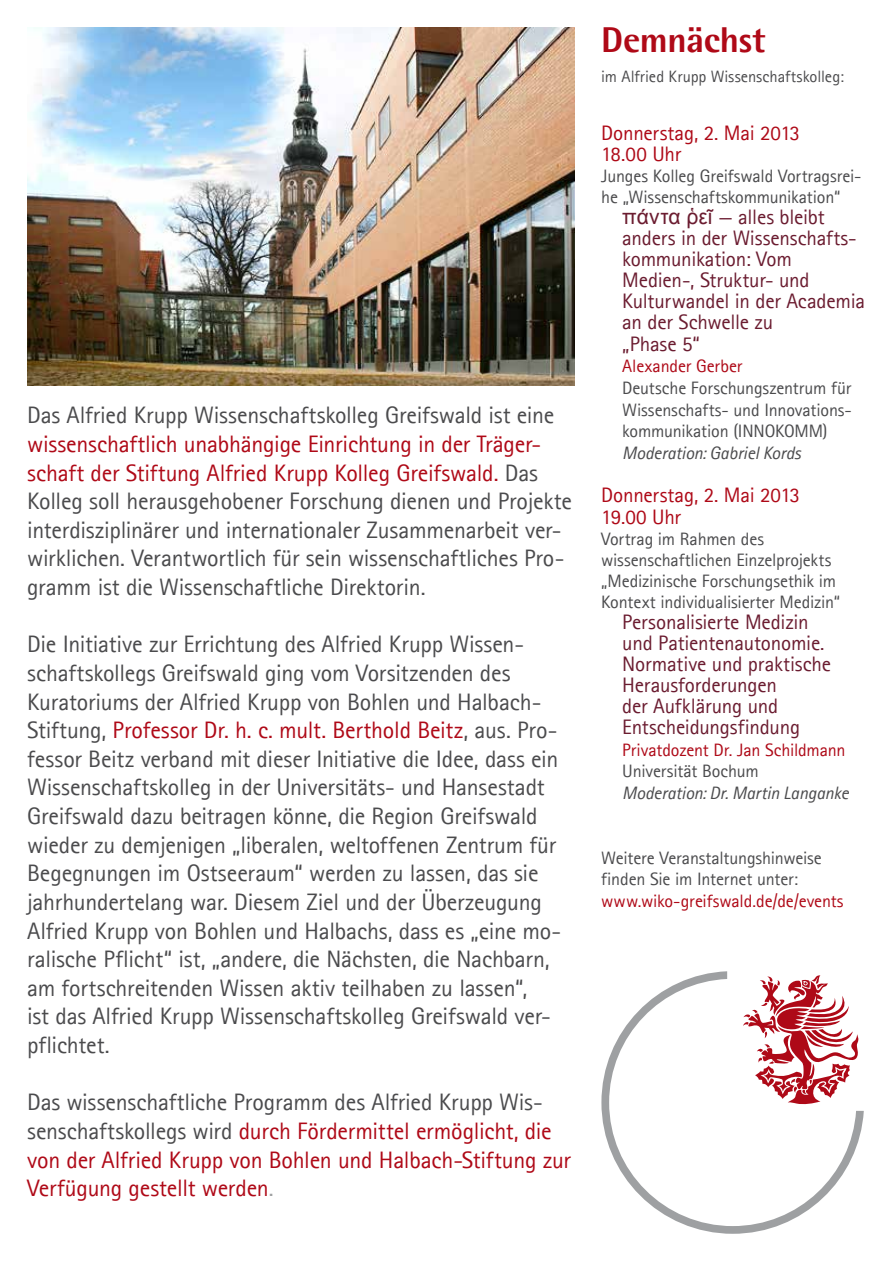
<style>
.page{position:relative;width:893px;height:1263px;background:#fff}
.page>*{position:absolute;margin:0;border:0;box-sizing:border-box;transform-origin:0 0}
.t1{font:800 36px "Agfa Rotis Semisans";letter-spacing:-.01em;color:#af0917}
.t2{font:23.85px/28.7px "Agfa Rotis Sans Serif";letter-spacing:-.01em;color:#4b4b4d}
.t3{font:23.85px/28.7px "Agfa Rotis Sans Serif";letter-spacing:-.01em;color:#af0917}
.t4{font:21px/21.1px "Agfa Rotis Sans Serif";letter-spacing:-.01em;color:#6b1c30}
.t5{font:21px/21.6px "Agfa Rotis Sans Serif";letter-spacing:-.01em;color:#ae0917}
.t6{font:18px/21px "Agfa Rotis Sans Serif";letter-spacing:-.01em;color:#4b4b4d}
.t7{font:italic 18px "Agfa Rotis Sans Serif";letter-spacing:-.01em;color:#4b4b4d}
.t8{font:18px "Agfa Rotis Sans Serif";letter-spacing:-.01em;color:#ae0917}
.t9{font:18px "Agfa Rotis Sans Serif";letter-spacing:-.01em;color:#af0917}
.t10{font:16.5px "Agfa Rotis Sans Serif";letter-spacing:-.005em;color:#4b4b4d}
.s1{color:#af0917}
.s2{color:#4b4b4d}
.s3{color:#9ea0a1}
.s4{font-family:"Arial"}
</style>
<div class="page">
<img style="left:27px;top:27px;width:547px;height:358px">
<svg style="left:601px;top:971px;width:263px;height:263px"></svg>
<p class="t2" style="left:27px;top:401px;width:529px">Das Alfried Krupp Wissenschaftskolleg Greifswald ist eine</p>
<p class="t2" style="left:27px;top:429px;width:546px"><span class="s1">wissenschaftlich unabhängige Einrichtung in der Träger&shy;schaft der Stiftung Alfried Krupp Kolleg Greifswald.</span> Das Kolleg soll herausgehobener Forschung dienen und Projekte interdisziplinärer und internationaler Zusammenarbeit ver&shy;wirklichen. Verantwortlich für sein wissenschaftliches Pro&shy;gramm ist die Wissenschaftliche Direktorin.</p>
<p class="t2" style="left:27px;top:630px;width:536px">Die Initiative zur Errichtung des Alfried Krupp Wissen&shy;schaftskollegs Greifswald ging vom Vorsitzenden des Kuratoriums der Alfried Krupp von Bohlen und Halbach-Stiftung, <span class="s1">Professor Dr. h. c. mult. Berthold Beitz</span>, aus. Pro&shy;fessor Beitz verband mit dieser Initiative die Idee, dass ein Wissenschaftskolleg in der Universitäts- und Hansestadt Greifswald dazu beitragen könne, die Region Greifswald wieder zu demjenigen „liberalen, weltoffenen Zentrum für Begegnungen im Ostseeraum“ werden zu lassen, das sie jahrhundertelang war. Diesem Ziel und der Überzeugung Alfried Krupp von Bohlen und Halbachs, dass es „eine mo&shy;ralische Pflicht“ ist, „andere, die Nächsten, die Nachbarn, am fortschreitenden Wissen aktiv teilhaben zu lassen“,<br>ist das Alfried Krupp Wissenschaftskolleg Greifswald ver&shy;pflichtet.</p>
<p class="t3" style="left:27px;top:1088px;width:545px"><span class="s2">Das wissenschaftliche Programm des Alfried Krupp Wis&shy;senschaftskollegs wird</span> durch Fördermittel ermöglicht, die von der Alfried Krupp von Bohlen und Halbach-Stiftung zur Verfügung gestellt werden<span class="s3">.</span></p>
<h1 class="t1" style="left:601px;top:17px;width:166px">Demnächst</h1>
<p class="t10" style="left:601px;top:67px;width:244px">im Alfried Krupp Wissenschaftskolleg:</p>
<p class="t5" style="left:601px;top:122px;width:200px">Donnerstag, 2. Mai 2013<br>18.00 Uhr</p>
<p class="t6" style="left:601px;top:165px;width:262px">Junges Kolleg Greifswald Vortragsrei&shy;he „Wissenschaftskommunikation“</p>
<p class="t4" style="left:622px;top:206px;width:244px"><span class="s4">πάντα ῥεῖ</span> — alles bleibt anders in der Wissenschafts&shy;kommunikation: Vom<br>Medien-, Struktur- und<br>Kulturwandel in der Academia an der Schwelle zu<br>„Phase 5“</p>
<p class="t8" style="left:622px;top:356px;width:122px">Alexander Gerber</p>
<p class="t6" style="left:622px;top:377px;width:231px;line-height:21.6px;text-align:justify">Deutsche Forschungszentrum für Wissenschafts- und Innovations&shy;kommunikation (INNOKOMM)</p>
<p class="t7" style="left:622px;top:442px;width:180px">Moderation: Gabriel Kords</p>
<p class="t5" style="left:601px;top:484px;width:200px">Donnerstag, 2. Mai 2013<br>19.00 Uhr</p>
<p class="t6" style="left:601px;top:528px;width:240px">Vortrag im Rahmen des wissenschaftlichen Einzelprojekts „Medizinische Forschungsethik im Kontext individualisierter Medizin“</p>
<p class="t4" style="left:622px;top:611px;width:210px">Personalisierte Medizin und Patientenautonomie.<br>Normative und praktische<br>Herausforderungen<br>der Aufklärung und<br>Entscheidungsfindung</p>
<p class="t8" style="left:622px;top:739px;width:225px">Privatdozent Dr. Jan Schildmann</p>
<p class="t6" style="left:622px;top:761px;width:138px">Universität Bochum</p>
<p class="t7" style="left:622px;top:782px;width:228px">Moderation: Dr. Martin Langanke</p>
<p class="t6" style="left:601px;top:847px;width:222px;line-height:21.6px">Weitere Veranstaltungshinweise finden Sie im Internet unter:</p>
<p class="t9" style="left:601px;top:890px;width:244px">www.wiko-greifswald.de/de/events</p>
</div>
